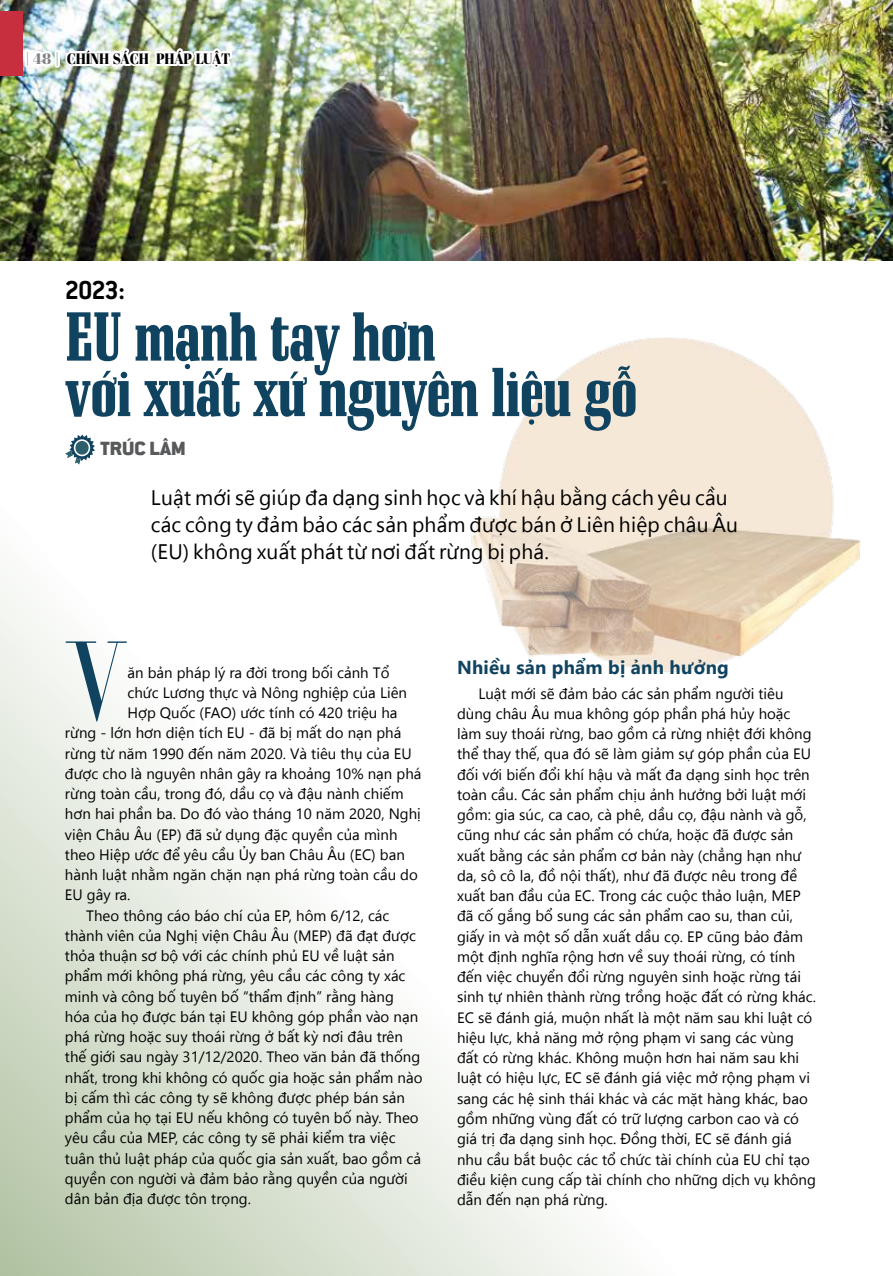
<style>
.page{position:relative;width:893px;height:1276px;background:#fff}
.page>*{position:absolute;margin:0;border:0;box-sizing:border-box;transform-origin:0 0}
.t1{font:108.15px "LCB Tina";color:#0f4360;scale:.67 1}
.t2{font:900 condensed 67.5px/55.5px "LCB Doni";letter-spacing:-.02em;color:#0f4360}
.t3{font:700 28.5px "LCB Conduit";color:#000}
.t4{font:21px/27px "SVN Segoe UI";letter-spacing:.01em;color:#000}
.t5{font:900 21px "LCB Conduit";color:#58595b}
.t6{font:18.75px "SVN Segoe UI Bold";letter-spacing:.01em;color:#0f4360}
.t7{font:15px/20.2px "SVN Segoe UI";color:#000}
.t8{font:15px "SVN Abril Fatface";letter-spacing:-.02em;color:#000;scale:.9 1}
.s1{color:#808285}
</style>
<div class="page">
<svg style="left:0;top:464px;width:612px;height:812px"></svg>
<img style="left:467px;top:337px;width:394px;height:382px">
<img style="left:0;top:0;width:893px;height:260px">
<div style="left:0;top:11px;width:22px;height:65px;background:#c82f3e"></div>
<svg style="left:65px;top:434px;width:30px;height:30px"></svg>
<div style="left:25px;top:50px;width:5px;height:18px;border:4px solid #fff"></div>
<svg style="left:27px;top:47px;width:29px;height:21px"></svg>
<div style="left:55px;top:50px;width:5px;height:18px;border:4px solid #fff"></div>
<img style="left:62px;top:35px;width:173px;height:45px">
<p class="t8" style="left:25px;top:47px;width:229px"><span class="s1">| 48 |</span> CHÍNH SÁCH PHÁP LUẬT</p>
<h3 class="t3" style="left:65px;top:272px;width:61px">2023:</h3>
<h2 class="t2" style="left:65px;top:308px;width:575px">EU mạnh tay hơn<br>với xuất xứ nguyên liệu gỗ</h2>
<h3 class="t5" style="left:101px;top:434px;width:87px">TRÚC LÂM</h3>
<h3 class="t4" style="left:151px;top:483px;width:589px">Luật mới sẽ giúp đa dạng sinh học và khí hậu bằng cách yêu cầu các công ty đảm bảo các sản phẩm được bán ở Liên hiệp châu Âu (EU) không xuất phát từ nơi đất rừng bị phá.</h3>
<h1 class="t1" style="left:65px;top:617px;width:95px">V</h1>
<p class="t7" style="left:127px;top:661px;width:264px">ăn bản pháp lý ra đời trong bối cảnh Tổ</p>
<p class="t7" style="left:127px;top:681px;width:281px">chức Lương thực và Nông nghiệp của Liên</p>
<p class="t7" style="left:127px;top:701px;width:272px">Hợp Quốc (FAO) ước tính có 420 triệu ha</p>
<p class="t7" style="left:65px;top:722px;width:338px">rừng - lớn hơn diện tích EU - đã bị mất do nạn phá</p>
<p class="t7" style="left:65px;top:742px;width:348px">rừng từ năm 1990 đến năm 2020. Và tiêu thụ của EU</p>
<p class="t7" style="left:65px;top:762px;width:358px">được cho là nguyên nhân gây ra khoảng 10% nạn phá</p>
<p class="t7" style="left:65px;top:782px;width:340px">rừng toàn cầu, trong đó, dầu cọ và đậu nành chiếm</p>
<p class="t7" style="left:65px;top:803px;width:357px">hơn hai phần ba. Do đó vào tháng 10 năm 2020, Nghị</p>
<p class="t7" style="left:65px;top:823px;width:334px">viện Châu Âu (EP) đã sử dụng đặc quyền của mình</p>
<p class="t7" style="left:65px;top:843px;width:341px">theo Hiệp ước để yêu cầu Ủy ban Châu Âu (EC) ban</p>
<p class="t7" style="left:65px;top:863px;width:354px">hành luật nhằm ngăn chặn nạn phá rừng toàn cầu do</p>
<p class="t7" style="left:65px;top:884px;width:67px">EU gây ra.</p>
<p class="t7" style="left:86px;top:904px;width:305px">Theo thông cáo báo chí của EP, hôm 6/12, các</p>
<p class="t7" style="left:65px;top:924px;width:352px">thành viên của Nghị viện Châu Âu (MEP) đã đạt được</p>
<p class="t7" style="left:65px;top:944px;width:331px">thỏa thuận sơ bộ với các chính phủ EU về luật sản</p>
<p class="t7" style="left:65px;top:965px;width:342px">phẩm mới không phá rừng, yêu cầu các công ty xác</p>
<p class="t7" style="left:65px;top:985px;width:330px">minh và công bố tuyên bố “thẩm định” rằng hàng</p>
<p class="t7" style="left:65px;top:1005px;width:355px">hóa của họ được bán tại EU không góp phần vào nạn</p>
<p class="t7" style="left:65px;top:1025px;width:339px">phá rừng hoặc suy thoái rừng ở bất kỳ nơi đâu trên</p>
<p class="t7" style="left:65px;top:1046px;width:357px">thế giới sau ngày 31/12/2020. Theo văn bản đã thống</p>
<p class="t7" style="left:65px;top:1066px;width:359px">nhất, trong khi không có quốc gia hoặc sản phẩm nào</p>
<p class="t7" style="left:65px;top:1086px;width:342px">bị cấm thì các công ty sẽ không được phép bán sản</p>
<p class="t7" style="left:65px;top:1106px;width:355px">phẩm của họ tại EU nếu không có tuyên bố này. Theo</p>
<p class="t7" style="left:65px;top:1127px;width:332px">yêu cầu của MEP, các công ty sẽ phải kiểm tra việc</p>
<p class="t7" style="left:65px;top:1147px;width:357px">tuân thủ luật pháp của quốc gia sản xuất, bao gồm cả</p>
<p class="t7" style="left:65px;top:1167px;width:344px">quyền con người và đảm bảo rằng quyền của người</p>
<p class="t7" style="left:65px;top:1187px;width:187px">dân bản địa được tôn trọng.</p>
<p class="t6" style="left:457px;top:654px;width:273px">Nhiều sản phẩm bị ảnh hưởng</p>
<p class="t7" style="left:457px;top:682px;width:360px;text-indent:21px">Luật mới sẽ đảm bảo các sản phẩm người tiêu dùng châu Âu mua không góp phần phá hủy hoặc làm suy thoái rừng, bao gồm cả rừng nhiệt đới không thể thay thế, qua đó sẽ làm giảm sự góp phần của EU đối với biến đổi khí hậu và mất đa dạng sinh học trên toàn cầu. Các sản phẩm chịu ảnh hưởng bởi luật mới gồm: gia súc, ca cao, cà phê, dầu cọ, đậu nành và gỗ, cũng như các sản phẩm có chứa, hoặc đã được sản xuất bằng các sản phẩm cơ bản này (chẳng hạn như da, sô cô la, đồ nội thất), như đã được nêu trong đề xuất ban đầu của EC. Trong các cuộc thảo luận, MEP đã cố gắng bổ sung các sản phẩm cao su, than củi, giấy in và một số dẫn xuất dầu cọ. EP cũng bảo đảm một định nghĩa rộng hơn về suy thoái rừng, có tính đến việc chuyển đổi rừng nguyên sinh hoặc rừng tái sinh tự nhiên thành rừng trồng hoặc đất có rừng khác.<br>EC sẽ đánh giá, muộn nhất là một năm sau khi luật có hiệu lực, khả năng mở rộng phạm vi sang các vùng đất có rừng khác. Không muộn hơn hai năm sau khi luật có hiệu lực, EC sẽ đánh giá việc mở rộng phạm vi sang các hệ sinh thái khác và các mặt hàng khác, bao gồm những vùng đất có trữ lượng carbon cao và có giá trị đa dạng sinh học. Đồng thời, EC sẽ đánh giá nhu cầu bắt buộc các tổ chức tài chính của EU chỉ tạo điều kiện cung cấp tài chính cho những dịch vụ không dẫn đến nạn phá rừng.</p>
</div>
